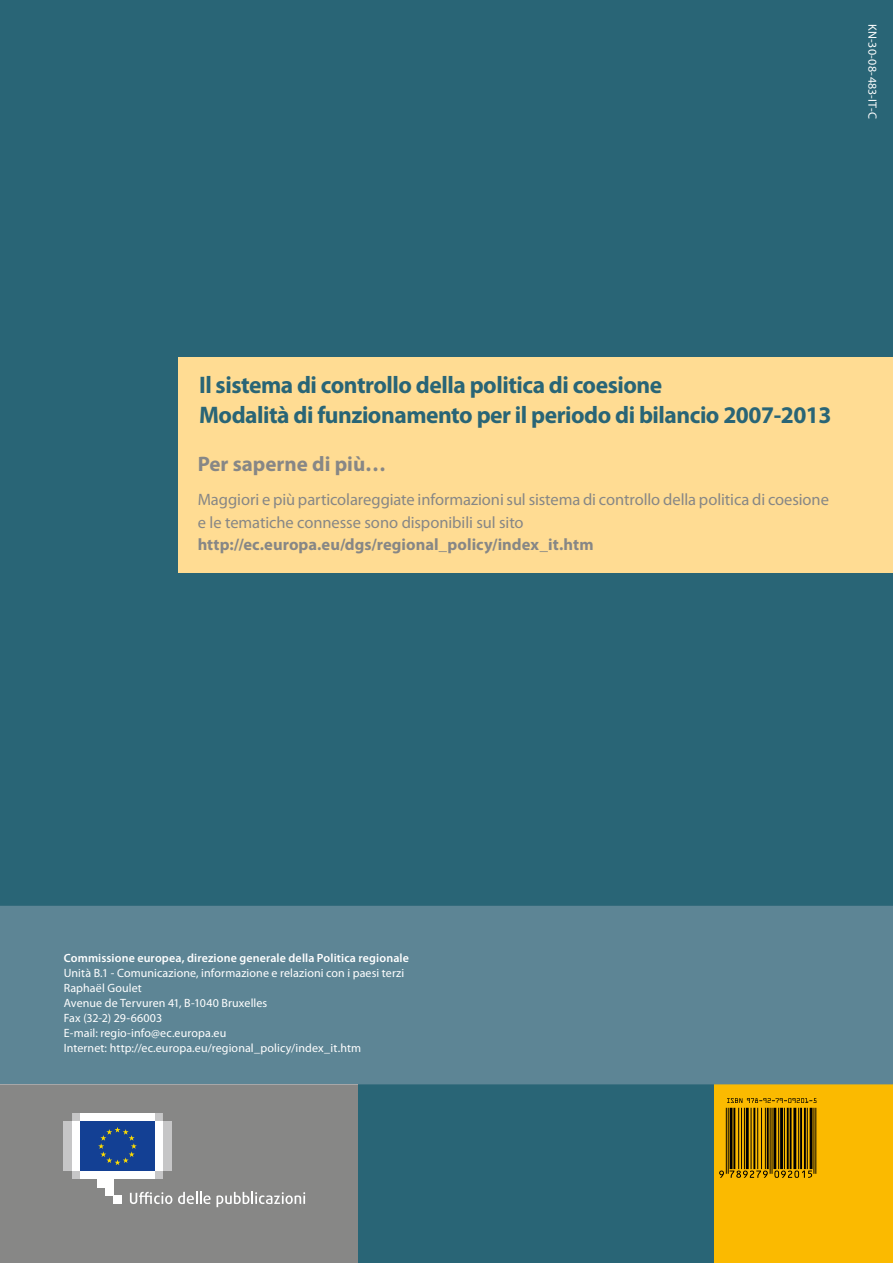
<style>
.page{position:relative;width:893px;height:1263px;background:#296576}
.page>*{position:absolute;margin:0;border:0;box-sizing:border-box;transform-origin:0 0}
.t1{font:700 24px/30px "Myriad Pro";letter-spacing:-.02em;color:#296576}
.t2{font:700 21px "Myriad Pro";color:#878786}
.t3{font:16.5px/22.5px "Myriad Pro";letter-spacing:-.005em;color:#878786}
.t4{font:700 16.5px "Myriad Pro";letter-spacing:.005em;color:#878786}
.t5{font:12px/15px "Myriad Pro";letter-spacing:.01em;color:#fff}
.t6{font:600 12px "Myriad Pro";letter-spacing:.01em;color:#fff}
</style>
<div class="page">
<div style="left:714px;top:1084px;width:179px;height:179px;background:#fbba00"></div>
<div style="left:0;top:1084px;width:357px;height:179px;background:#878786"></div>
<div style="left:0;top:906px;width:893px;height:178px;background:#5d8595"></div>
<div style="left:179px;top:357px;width:714px;height:216px;background:#ffdc93"></div>
<div style="left:72px;top:1171px;width:91px;height:8px;background:#c6c6c7"></div>
<svg style="left:72px;top:1113px;width:91px;height:8px"></svg>
<div style="left:80px;top:1113px;width:75px;height:8px;background:#fff"></div>
<div style="left:80px;top:1171px;width:75px;height:8px;background:#fff"></div>
<div style="left:155px;top:1121px;width:8px;height:50px;background:#fff"></div>
<div style="left:163px;top:1121px;width:8px;height:50px;background:#c6c6c7"></div>
<div style="left:72px;top:1121px;width:8px;height:50px;background:#fff"></div>
<div style="left:64px;top:1121px;width:8px;height:50px;background:#c6c6c7"></div>
<div style="left:97px;top:1171px;width:16px;height:16px;background:#fff"></div>
<div style="left:105px;top:1171px;width:8px;height:24px;background:#fff"></div>
<div style="left:113px;top:1195px;width:9px;height:9px;background:#fff"></div>
<div style="left:80px;top:1121px;width:75px;height:50px;background:#134094"></div>
<svg style="left:98px;top:1127px;width:39px;height:38px"></svg>
<svg style="left:130px;top:1192px;width:42px;height:12px"></svg>
<svg style="left:178px;top:1192px;width:33px;height:12px"></svg>
<svg style="left:217px;top:1192px;width:88px;height:15px"></svg>
<svg style="left:727px;top:1098px;width:89px;height:5px"></svg>
<svg style="left:719px;top:1170px;width:93px;height:8px"></svg>
<hr style="left:815px;top:1108px;width:1px;height:66px;background:#000">
<hr style="left:813px;top:1108px;width:1px;height:66px;background:#000">
<hr style="left:810px;top:1108px;width:2px;height:61px;background:#000">
<hr style="left:807px;top:1108px;width:1px;height:61px;background:#000">
<hr style="left:804px;top:1108px;width:2px;height:61px;background:#000">
<hr style="left:800px;top:1108px;width:2px;height:61px;background:#000">
<hr style="left:798px;top:1108px;width:1px;height:61px;background:#000">
<hr style="left:793px;top:1108px;width:3px;height:61px;background:#000">
<hr style="left:790px;top:1108px;width:1px;height:61px;background:#000">
<hr style="left:787px;top:1108px;width:2px;height:61px;background:#000">
<hr style="left:784px;top:1108px;width:1px;height:61px;background:#000">
<hr style="left:780px;top:1108px;width:3px;height:61px;background:#000">
<hr style="left:778px;top:1108px;width:1px;height:61px;background:#000">
<hr style="left:773px;top:1108px;width:3px;height:61px;background:#000">
<hr style="left:771px;top:1108px;width:1px;height:66px;background:#000">
<hr style="left:770px;top:1108px;width:1px;height:66px;background:#000">
<hr style="left:767px;top:1108px;width:2px;height:61px;background:#000">
<hr style="left:765px;top:1108px;width:1px;height:61px;background:#000">
<hr style="left:761px;top:1108px;width:1px;height:61px;background:#000">
<hr style="left:757px;top:1108px;width:1px;height:61px;background:#000">
<hr style="left:753px;top:1108px;width:2px;height:61px;background:#000">
<hr style="left:751px;top:1108px;width:1px;height:61px;background:#000">
<hr style="left:746px;top:1108px;width:3px;height:61px;background:#000">
<hr style="left:744px;top:1108px;width:1px;height:61px;background:#000">
<hr style="left:741px;top:1108px;width:1px;height:61px;background:#000">
<hr style="left:738px;top:1108px;width:1px;height:61px;background:#000">
<hr style="left:733px;top:1108px;width:2px;height:61px;background:#000">
<hr style="left:730px;top:1108px;width:2px;height:61px;background:#000">
<hr style="left:728px;top:1108px;width:1px;height:66px;background:#000">
<hr style="left:726px;top:1108px;width:1px;height:66px;background:#000">
<p class="t5" style="left:880px;top:24px;width:97px;rotate:90deg">KN-30-08-483-IT-C</p>
<h1 class="t1" style="left:199px;top:370px;width:634px">Il sistema di controllo della politica di coesione<br>Modalità di funzionamento per il periodo di bilancio 2007-2013</h1>
<h2 class="t2" style="left:198px;top:452px;width:190px">Per saperne di più…</h2>
<h3 class="t3" style="left:198px;top:489px;width:633px">Maggiori e più particolareggiate informazioni sul sistema di controllo della politica di coesione e le tematiche connesse sono disponibili sul sito</h3>
<h3 class="t4" style="left:198px;top:535px;width:397px">http://ec.europa.eu/dgs/regional_policy/index_it.htm</h3>
<p class="t6" style="left:64px;top:951px;width:347px">Commissione europea, direzione generale della Politica regionale</p>
<p class="t5" style="left:64px;top:965px;width:342px">Unità B.1 - Comunicazione, informazione e relazioni con i paesi terzi Raphaël Goulet<br>Avenue de Tervuren 41, B-1040 Bruxelles<br>Fax (32-2) 29-66003<br>E-mail: regio-info@ec.europa.eu<br>Internet: http://ec.europa.eu/regional_policy/index_it.htm</p>
</div>
